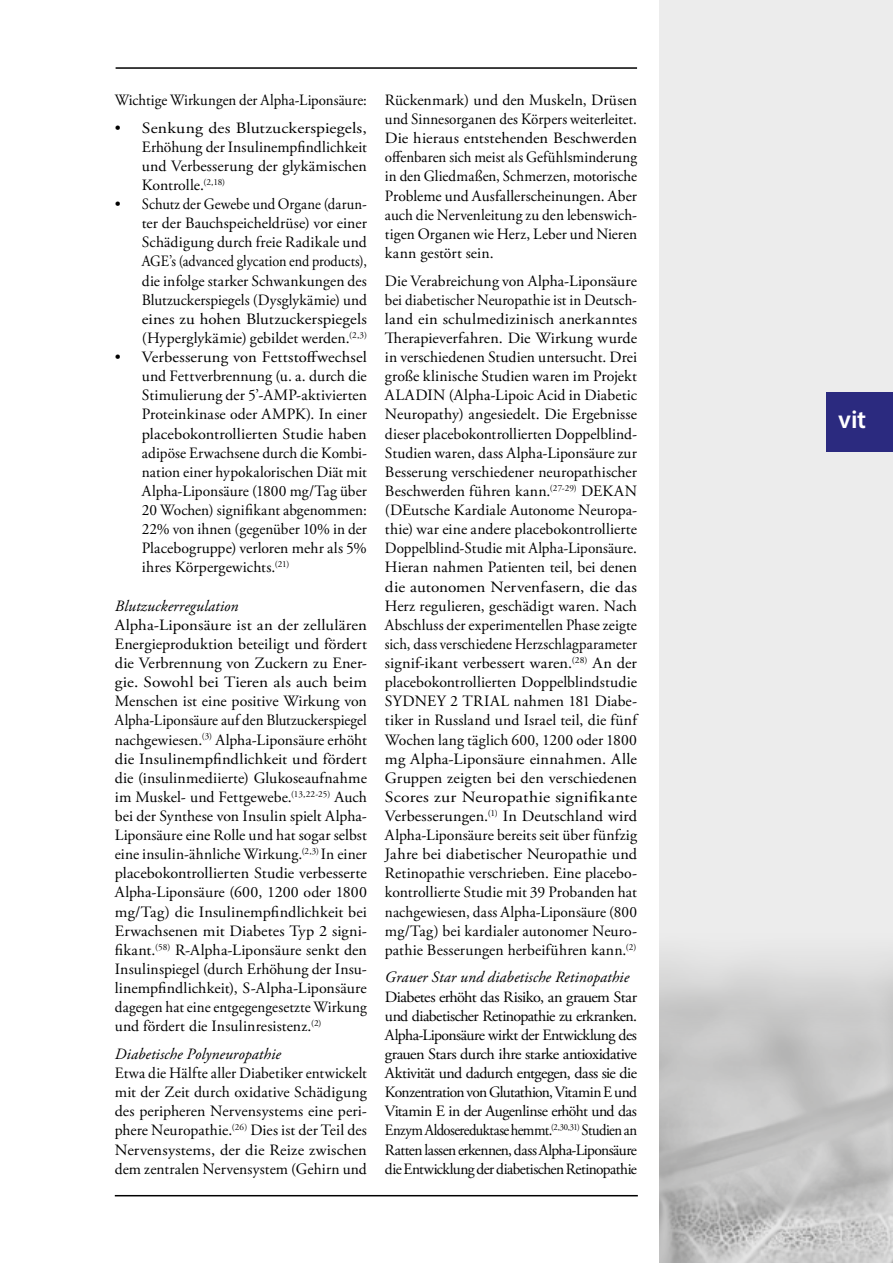
<style>
.page{position:relative;width:893px;height:1263px;background:#fff}
.page>*{position:absolute;margin:0;border:0;box-sizing:border-box;transform-origin:0 0}
.t1{font:600 25.5px "Myriad Pro";color:#fff}
.t2{font:15.75px/19px "Adobe Garamond Pro";color:#000;text-align:justify}
.t3{font:15.75px/19px "Adobe Garamond Pro";color:#000;text-align:justify;scale:1.06 1}
.t4{font:italic 15.75px "Adobe Garamond Pro";letter-spacing:.005em;color:#000}
.t5{font:15.75px "Adobe Garamond Pro";color:#000;scale:.94 1}
</style>
<div class="page">
<hr style="left:115px;top:1195px;width:523px;height:1px;background:#000">
<hr style="left:116px;top:67px;width:521px;height:2px;background:#000">
<div style="left:659px;top:0;width:234px;height:1263px;background:#ececec"></div>
<img style="left:659px;top:957px;width:234px;height:306px">
<div style="left:826px;top:392px;width:67px;height:59px;background:#2b2a7f"></div>
<p class="t5" style="left:115px;top:91px;width:270px">Wichtige Wirkungen der Alpha-Liponsäure:</p>
<p class="t2" style="left:142px;top:119px;width:227px;text-indent:-27px">• Senkung des Blutzuckerspiegels, Erhöhung der Insulinempfindlichkeit und Verbesserung der glykämischen Kontrolle.<sup>(2,18)</sup></p>
<p class="t2" style="left:142px;top:195px;width:227px;text-indent:-27px">• Schutz der Gewebe und Organe (darun&shy;ter der Bauchspeicheldrüse) vor einer Schädigung durch freie Radikale und AGE’s (advanced glycation end products), die infolge starker Schwankungen des Blutzuckerspiegels (Dysglykämie) und eines zu hohen Blutzuckerspiegels (Hyperglykämie) gebildet werden.<sup>(2,3)</sup></p>
<p class="t2" style="left:142px;top:348px;width:227px;text-indent:-27px">• Verbesserung von Fettstoffwechsel und Fettverbrennung (u. a. durch die Stimulierung der 5’-AMP-aktivierten Proteinkinase oder AMPK). In einer placebokontrollierten Studie haben adipöse Erwachsene durch die Kombi&shy;nation einer hypokalorischen Diät mit Alpha-Liponsäure (1800 mg/Tag über 20 Wochen) signifikant abgenommen:<br>22% von ihnen (gegenüber 10% in der Placebogruppe) verloren mehr als 5% ihres Körpergewichts.<sup>(21)</sup></p>
<p class="t4" style="left:115px;top:596px;width:125px">Blutzuckerregulation</p>
<p class="t3" style="left:115px;top:616px;width:239px">Alpha-Liponsäure ist an der zellulären Energieproduktion beteiligt und fördert die Verbrennung von Zuckern zu Ener&shy;gie. Sowohl bei Tieren als auch beim Menschen ist eine positive Wirkung von Alpha-Liponsäure auf den Blutzuckerspiegel nachgewiesen.<sup>(3)</sup> Alpha-Liponsäure erhöht die Insulinempfindlichkeit und fördert die (insulinmediierte) Glukoseaufnahme im Muskel- und Fettgewebe.<sup>(13,22-25)</sup> Auch bei der Synthese von Insulin spielt Alpha-Liponsäure eine Rolle und hat sogar selbst eine insulin-ähnliche Wirkung.<sup>(2,3)</sup> In einer placebokontrollierten Studie verbesserte Alpha-Liponsäure (600, 1200 oder 1800 mg/Tag) die Insulinempfindlichkeit bei Erwachsenen mit Diabetes Typ 2 signi&shy;fikant.<sup>(58)</sup> R-Alpha-Liponsäure senkt den Insulinspiegel (durch Erhöhung der Insu&shy;linempfindlichkeit), S-Alpha-Liponsäure dagegen hat eine entgegengesetzte Wirkung und fördert die Insulinresistenz.<sup>(2)</sup></p>
<p class="t4" style="left:115px;top:1044px;width:168px">Diabetische Polyneuropathie</p>
<p class="t2" style="left:115px;top:1064px;width:254px">Etwa die Hälfte aller Diabetiker entwickelt mit der Zeit durch oxidative Schädigung des peripheren Nervensystems eine peri&shy;phere Neuropathie.<sup>(26)</sup> Dies ist der Teil des Nervensystems, der die Reize zwischen dem zentralen Nervensystem (Gehirn und</p>
<p class="t2" style="left:385px;top:91px;width:254px">Rückenmark) und den Muskeln, Drüsen und Sinnesorganen des Körpers weiterleitet.<br>Die hieraus entstehenden Beschwerden offenbaren sich meist als Gefühlsminderung in den Gliedmaßen, Schmerzen, motorische Probleme und Ausfallerscheinungen. Aber auch die Nervenleitung zu den lebenswich&shy;tigen Organen wie Herz, Leber und Nieren kann gestört sein.</p>
<p class="t2" style="left:385px;top:272px;width:254px">Die Verabreichung von Alpha-Liponsäure bei diabetischer Neuropathie ist in Deutsch&shy;land ein schulmedizinisch anerkanntes Therapieverfahren. Die Wirkung wurde in verschiedenen Studien untersucht. Drei große klinische Studien waren im Projekt ALADIN (Alpha-Lipoic Acid in Diabetic Neuropathy) angesiedelt. Die Ergebnisse dieser placebokontrollierten Doppelblind-Studien waren, dass Alpha-Liponsäure zur Besserung verschiedener neuropathischer Beschwerden führen kann.<sup>(27-29)</sup> DEKAN (DEutsche Kardiale Autonome Neuropa&shy;thie) war eine andere placebokontrollierte Doppelblind-Studie mit Alpha-Liponsäure.<br>Hieran nahmen Patienten teil, bei denen die autonomen Nervenfasern, die das Herz regulieren, geschädigt waren. Nach Abschluss der experimentellen Phase zeigte sich, dass verschiedene Herzschlagparameter signif-ikant verbessert waren.<sup>(28)</sup> An der placebokontrollierten Doppelblindstudie SYDNEY 2 TRIAL nahmen 181 Diabe&shy;tiker in Russland und Israel teil, die fünf Wochen lang täglich 600, 1200 oder 1800 mg Alpha-Liponsäure einnahmen. Alle Gruppen zeigten bei den verschiedenen Scores zur Neuropathie signifikante Verbesserungen.<sup>(1)</sup> In Deutschland wird Alpha-Liponsäure bereits seit über fünfzig Jahre bei diabetischer Neuropathie und Retinopathie verschrieben. Eine placebo&shy;kontrollierte Studie mit 39 Probanden hat nachgewiesen, dass Alpha-Liponsäure (800 mg/Tag) bei kardialer autonomer Neuro&shy;pathie Besserungen herbeiführen kann.<sup>(2)</sup></p>
<p class="t4" style="left:385px;top:968px;width:246px">Grauer Star und diabetische Retinopathie</p>
<p class="t2" style="left:385px;top:988px;width:254px">Diabetes erhöht das Risiko, an grauem Star und diabetischer Retinopathie zu erkranken.<br>Alpha-Liponsäure wirkt der Entwicklung des grauen Stars durch ihre starke antioxidative Aktivität und dadurch entgegen, dass sie die Konzentration von Glutathion, Vitamin E und Vitamin E in der Augenlinse erhöht und das Enzym Aldosereduktase hemmt.<sup>(2,30,31)</sup> Studien an Ratten lassen erkennen, dass Alpha-Liponsäure die Entwicklung der diabetischen Retinopathie</p>
<h1 class="t1" style="left:838px;top:403px;width:29px">vit</h1>
</div>
